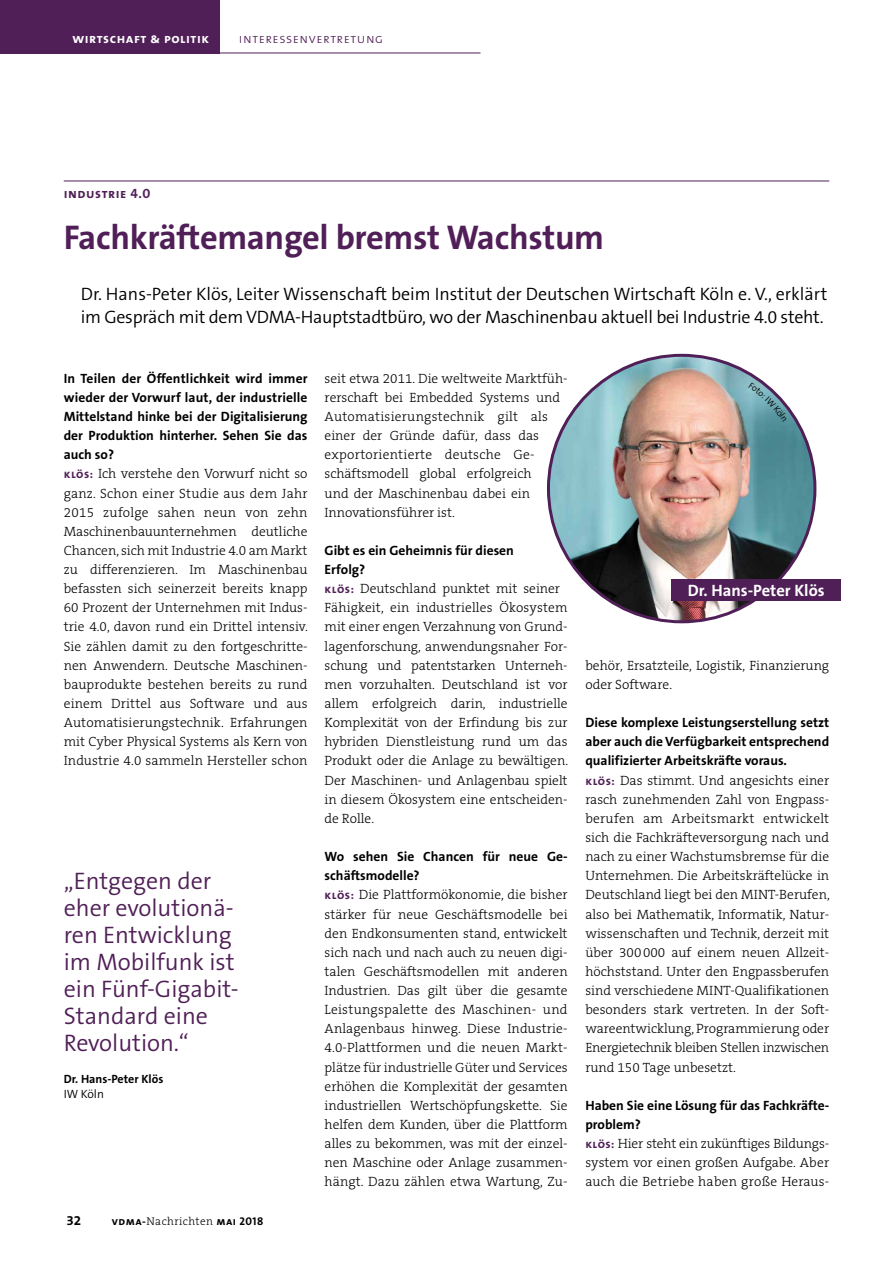
<style>
.page{position:relative;width:893px;height:1263px;background:#fff}
.page>*{position:absolute;margin:0;border:0;box-sizing:border-box;transform-origin:0 0}
.t1{font:700 34.5px "The Sans B W7";letter-spacing:-.01em;color:#501f57}
.t2{font:300 24px/27px "The Sans B W4";color:#501f57}
.t3{font:300 18px/22.5px "The Sans B W4";letter-spacing:-.015em;color:#000}
.t4{font:700 16.5px "The Sans B W7";color:#fff}
.t5{font:300 13.5px/19.2px "The Serif B W3";color:#000}
.t6{font:700 13.5px/19.2px "The Sans B W7";color:#000}
.t7{font:13.5px "The Sans Light Caps";letter-spacing:.04em;color:#501f57}
.t8{font:13.5px "The Sans Bold Caps";letter-spacing:.04em;color:#fff}
.t9{font:13.5px "The Sans Bold Caps";letter-spacing:.04em;color:#501f57}
.t10{font:700 12px "The Sans B W7";color:#000}
.t11{font:300 12px "The Sans B W4";color:#000}
.t12{font:11.25px "The Sans Bold Caps";letter-spacing:.04em;color:#000}
.s1{font-family:"The Sans Bold Caps";font-weight:400;font-size:12px;color:#501f57}
.s2{font-family:"The Serif B W3";font-weight:300}
</style>
<div class="page">
<div style="left:0;top:0;width:220px;height:53px;background:#501f57"></div>
<hr style="left:220px;top:53px;width:260px;height:1px;background:#501f57">
<hr style="left:64px;top:181px;width:765px;height:1px;background:#501f57">
<img style="left:548px;top:355px;width:267px;height:267px;border-radius:133px">
<div style="left:671px;top:579px;width:170px;height:22px;background:#501f57"></div>
<svg style="left:749px;top:382px;width:38px;height:40px;background:#84adb9"></svg>
<p class="t8" style="left:73px;top:27px;width:138px">wirtschaft &amp; politik</p>
<p class="t7" style="left:239px;top:27px;width:146px">interessenvertretung</p>
<p class="t9" style="left:64px;top:182px;width:88px">industrie 4.0</p>
<h1 class="t1" style="left:64px;top:215px;width:542px">Fachkräftemangel bremst Wachstum</h1>
<h3 class="t3" style="left:81px;top:283px;width:748px">Dr. Hans-Peter Klös, Leiter Wissenschaft beim Institut der Deutschen Wirtschaft Köln e. V., erklärt im Gespräch mit dem VDMA-Hauptstadtbüro, wo der Maschinenbau aktuell bei Industrie 4.0 steht.</h3>
<p class="t6" style="left:64px;top:369px;width:245px;text-align:justify">In Teilen der Öffentlichkeit wird immer wieder der Vorwurf laut, der industrielle Mittelstand hinke bei der Digitalisierung der Produktion hinterher. Sehen Sie das auch so?</p>
<p class="t5" style="left:64px;top:464px;width:246px"><span class="s1">klös:</span> Ich verstehe den Vorwurf nicht so ganz. Schon einer Studie aus dem Jahr 2015 zufolge sahen neun von zehn Maschinenbauunternehmen deutliche Chancen, sich mit Industrie 4.0 am Markt zu differenzieren. Im Maschinenbau befassten sich seinerzeit bereits knapp 60 Prozent der Unternehmen mit Indus&shy;trie 4.0, davon rund ein Drittel intensiv.<br>Sie zählen damit zu den fortgeschritte&shy;nen Anwendern. Deutsche Maschinen&shy;bauprodukte bestehen bereits zu rund einem Drittel aus Software und aus Automatisierungstechnik. Erfahrungen mit Cyber Physical Systems als Kern von Industrie 4.0 sammeln Hersteller schon</p>
<h2 class="t2" style="left:64px;top:867px;width:177px">„Entgegen der eher evolutionä&shy;ren Entwicklung im Mobilfunk ist ein Fünf-Gigabit-<br>Standard eine<br>Revolution.“</h2>
<p class="t10" style="left:64px;top:1071px;width:101px">Dr. Hans-Peter Klös</p>
<p class="t11" style="left:64px;top:1086px;width:42px">IW Köln</p>
<p class="t6" style="left:66px;top:1210px;width:16px">32</p>
<p class="t12" style="left:112px;top:1211px;width:153px">vdma-<span class="s2">Nachrichten</span> mai 2018</p>
<p class="t5" style="left:325px;top:369px;width:244px">seit etwa 2011. Die weltweite Marktfüh&shy;rerschaft bei Embedded Systems und Automatisierungstechnik gilt als einer der Gründe dafür, dass das exportorientierte deutsche Ge&shy;schäftsmodell global erfolgreich<br>und der Maschinenbau dabei ein Innovationsführer ist.</p>
<p class="t6" style="left:325px;top:541px;width:191px">Gibt es ein Geheimnis für diesen<br>Erfolg?</p>
<p class="t5" style="left:325px;top:579px;width:245px"><span class="s1">klös:</span> Deutschland punktet mit seiner Fähigkeit, ein industrielles Ökosystem mit einer engen Verzahnung von Grund&shy;lagenforschung, anwendungsnaher For&shy;schung und patentstarken Unterneh&shy;men vorzuhalten. Deutschland ist vor allem erfolgreich darin, industrielle Komplexität von der Erfindung bis zur hybriden Dienstleistung rund um das Produkt oder die Anlage zu bewältigen.<br>Der Maschinen- und Anlagenbau spielt in diesem Ökosystem eine entscheiden&shy;de Rolle.</p>
<p class="t6" style="left:325px;top:847px;width:245px">Wo sehen Sie Chancen für neue Ge&shy;schäftsmodelle?</p>
<p class="t5" style="left:325px;top:885px;width:245px;text-align:justify"><span class="s1">klös:</span> Die Plattformökonomie, die bisher stärker für neue Geschäftsmodelle bei den Endkonsumenten stand, entwickelt sich nach und nach auch zu neuen digi&shy;talen Geschäftsmodellen mit anderen Industrien. Das gilt über die gesamte Leistungspalette des Maschinen- und Anlagenbaus hinweg. Diese Industrie-4.0-Plattformen und die neuen Markt&shy;plätze für industrielle Güter und Services erhöhen die Komplexität der gesamten industriellen Wertschöpfungskette. Sie helfen dem Kunden, über die Plattform alles zu bekommen, was mit der einzel&shy;nen Maschine oder Anlage zusammen&shy;hängt. Dazu zählen etwa Wartung, Zu-</p>
<p class="t4" style="left:688px;top:580px;width:138px">Dr. Hans-Peter Klös</p>
<p class="t5" style="left:585px;top:656px;width:245px">behör, Ersatzteile, Logistik, Finanzierung oder Software.</p>
<p class="t6" style="left:585px;top:713px;width:245px;text-align:justify">Diese komplexe Leistungserstellung setzt aber auch die Verfügbarkeit entsprechend qualifizierter Arbeitskräfte voraus.</p>
<p class="t5" style="left:585px;top:770px;width:246px;text-align:justify"><span class="s1">klös:</span> Das stimmt. Und angesichts einer rasch zunehmenden Zahl von Engpass&shy;berufen am Arbeitsmarkt entwickelt sich die Fachkräfteversorgung nach und nach zu einer Wachstumsbremse für die Unternehmen. Die Arbeitskräftelücke in Deutschland liegt bei den MINT-Berufen, also bei Mathematik, Informatik, Natur&shy;wissenschaften und Technik, derzeit mit über 300000 auf einem neuen Allzeit&shy;höchststand. Unter den Engpassberufen sind verschiedene MINT-Qualifikationen besonders stark vertreten. In der Soft&shy;wareentwicklung, Programmierung oder Energietechnik bleiben Stellen inzwischen rund 150 Tage unbesetzt.</p>
<p class="t6" style="left:585px;top:1096px;width:245px">Haben Sie eine Lösung für das Fachkräfte&shy;problem?</p>
<p class="t5" style="left:585px;top:1134px;width:245px;text-align:justify"><span class="s1">klös:</span> Hier steht ein zukünftiges Bildungs&shy;system vor einen großen Aufgabe. Aber auch die Betriebe haben große Heraus-</p>
</div>
